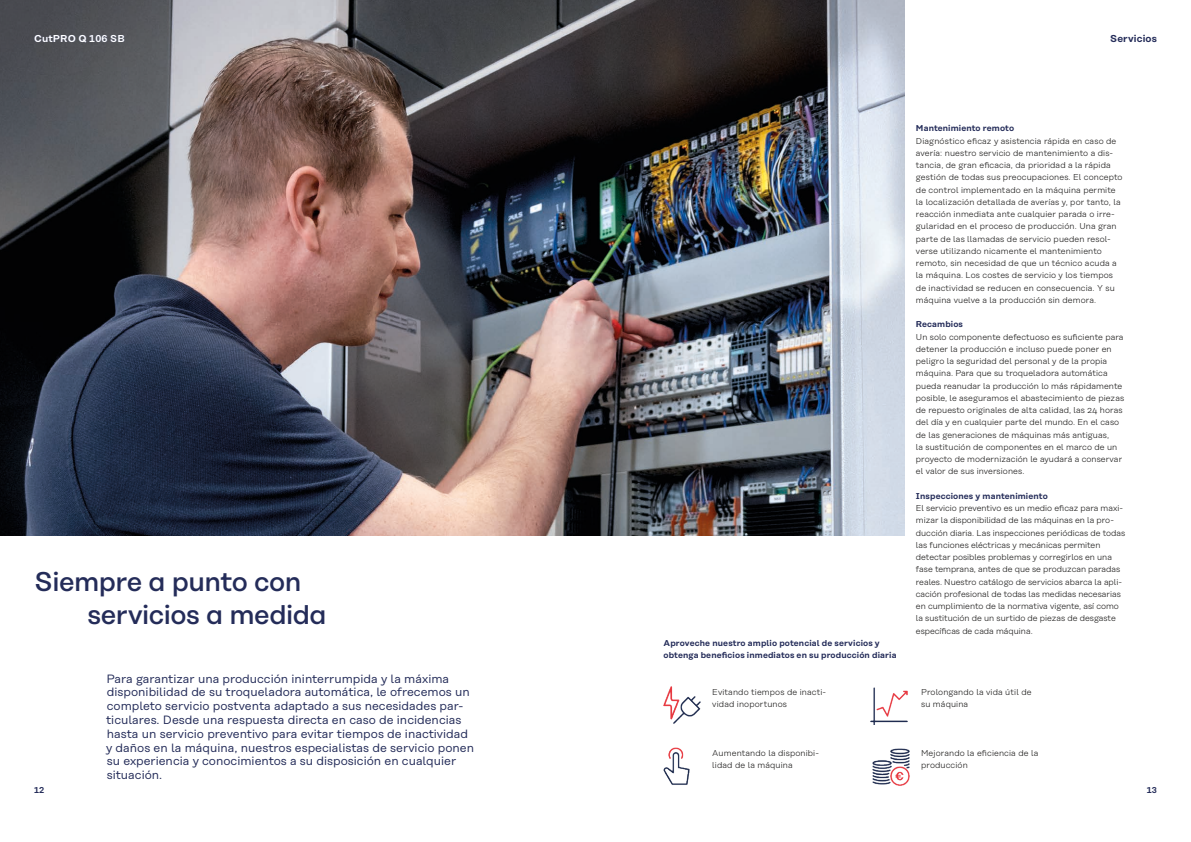
<style>
.page{position:relative;width:1191px;height:842px;background:#fff}
.page>*{position:absolute;margin:0;border:0;box-sizing:border-box;transform-origin:0 0}
.t1{font:500 27px/33px "Koenig&Bauer H";letter-spacing:-.02em;color:#242c59}
.t2{font:12px/13.8px "Koenig&Bauer T";color:#242c59}
.t3{font:600 10px "Koenig&Bauer H";letter-spacing:.015em;color:#fff}
.t4{font:600 10px "Koenig&Bauer H";letter-spacing:.015em;color:#242c59}
.t5{font:300 8.5px/12.2px "Koenig&Bauer T";letter-spacing:.01em;color:#1b1a19}
.t6{font:600 8.5px/12.2px "Koenig&Bauer T";letter-spacing:.015em;color:#242c59}
.t7{font:600 8.5px "Koenig&Bauer H";color:#242c59}
</style>
<div class="page">
<img style="left:0;top:0;width:904px;height:536px">
<img style="left:663px;top:686px;width:38px;height:38px">
<img style="left:663px;top:747px;width:27px;height:38px">
<img style="left:870px;top:687px;width:38px;height:37px">
<img style="left:872px;top:748px;width:38px;height:38px">
<p class="t3" style="left:34px;top:33px;width:92px">CutPRO Q 106 SB</p>
<h1 class="t1" style="left:87px;top:566px;width:241px;text-indent:-53px">Siempre a punto con servicios a medida</h1>
<p class="t2" style="left:106px;top:672px;width:370px">Para garantizar una producción ininterrumpida y la máxima disponibilidad de su troqueladora automática, le ofrecemos un completo servicio postventa adaptado a sus necesidades par&shy;ticulares. Desde una respuesta directa en caso de incidencias hasta un servicio preventivo para evitar tiempos de inactividad y daños en la máquina, nuestros especialistas de servicio ponen su experiencia y conocimientos a su disposición en cualquier situación.</p>
<p class="t4" style="left:1110px;top:33px;width:48px">Servicios</p>
<p class="t6" style="left:663px;top:637px;width:234px">Aproveche nuestro amplio potencial de servicios y obtenga beneficios inmediatos en su producción diaria</p>
<p class="t5" style="left:712px;top:686px;width:115px">Evitando tiempos de inacti&shy;vidad inoportunos</p>
<p class="t5" style="left:712px;top:747px;width:108px">Aumentando la disponibi&shy;lidad de la máquina</p>
<p class="t6" style="left:916px;top:122px;width:100px">Mantenimiento remoto</p>
<p class="t5" style="left:916px;top:135px;width:208px">Diagnóstico eficaz y asistencia rápida en caso de avería: nuestro servicio de mantenimiento a dis&shy;tancia, de gran eficacia, da prioridad a la rápida gestión de todas sus preocupaciones. El concepto de control implementado en la máquina permite la localización detallada de averías y, por tanto, la reacción inmediata ante cualquier parada o irre&shy;gularidad en el proceso de producción. Una gran parte de las llamadas de servicio pueden resol&shy;verse utilizando nicamente el mantenimiento remoto, sin necesidad de que un técnico acuda a la máquina. Los costes de servicio y los tiempos de inactividad se reducen en consecuencia. Y su máquina vuelve a la producción sin demora.</p>
<p class="t6" style="left:916px;top:318px;width:49px">Recambios</p>
<p class="t5" style="left:916px;top:331px;width:210px">Un solo componente defectuoso es suficiente para detener la producción e incluso puede poner en peligro la seguridad del personal y de la propia máquina. Para que su troqueladora automática pueda reanudar la producción lo más rápidamente posible, le aseguramos el abastecimiento de piezas de repuesto originales de alta calidad, las 24 horas del día y en cualquier parte del mundo. En el caso de las generaciones de máquinas más antiguas,<br>la sustitución de componentes en el marco de un proyecto de modernización le ayudará a conservar el valor de sus inversiones.</p>
<p class="t6" style="left:916px;top:490px;width:133px">Inspecciones y mantenimiento</p>
<p class="t5" style="left:916px;top:502px;width:211px">El servicio preventivo es un medio eficaz para maxi&shy;mizar la disponibilidad de las máquinas en la pro&shy;ducción diaria. Las inspecciones periódicas de todas las funciones eléctricas y mecánicas permiten detectar posibles problemas y corregirlos en una fase temprana, antes de que se produzcan paradas reales. Nuestro catálogo de servicios abarca la apli&shy;cación profesional de todas las medidas necesarias en cumplimiento de la normativa vigente, así como la sustitución de un surtido de piezas de desgaste específicas de cada máquina.</p>
<p class="t5" style="left:921px;top:686px;width:112px">Prolongando la vida útil de su máquina</p>
<p class="t5" style="left:921px;top:747px;width:119px">Mejorando la eficiencia de la producción</p>
<p class="t7" style="left:34px;top:785px;width:12px">12</p>
<p class="t7" style="left:1146px;top:785px;width:12px">13</p>
</div>
